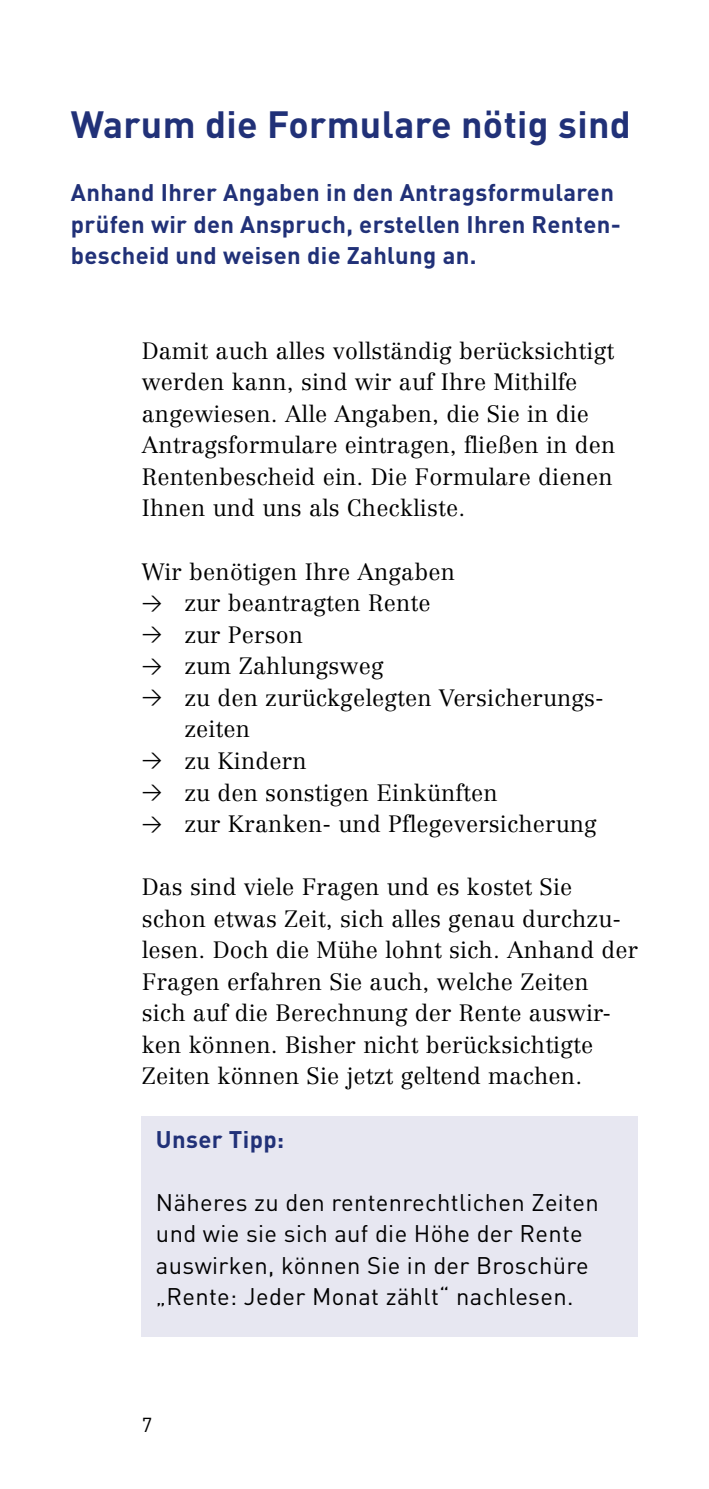
<style>
.page{position:relative;width:709px;height:1489px;background:#fff}
.page>*{position:absolute;margin:0;border:0;box-sizing:border-box;transform-origin:0 0}
.t1{font:700 37.5px "DIN";letter-spacing:.01em;color:#213178}
.t2{font:23.75px/31.5px "DIN";letter-spacing:.015em;color:#000}
.t3{font:700 23.75px/31.5px "DIN";letter-spacing:.015em;color:#213178}
.t4{font:300 23.25px/31.5px "Centennial";letter-spacing:.01em;color:#000}
.t5{font:20px "DIN";color:#000}
.s1{font-family:"DIN Regular Alternate";font-weight:400;font-size:20px}
</style>
<div class="page">
<div style="left:142px;top:1116px;width:496px;height:220px;background:#e7e7f1"></div>
<h1 class="t1" style="left:71px;top:100px;width:561px">Warum die Formulare nötig sind</h1>
<p class="t3" style="left:71px;top:176px;width:551px">Anhand Ihrer Angaben in den Antragsformularen prüfen wir den Anspruch, erstellen Ihren Renten&shy;bescheid und weisen die Zahlung an.</p>
<p class="t4" style="left:142px;top:335px;width:475px">Damit auch alles vollständig berücksichtigt werden kann, sind wir auf Ihre Mithilfe angewiesen. Alle Angaben, die Sie in die Antragsformulare eintragen, fließen in den Rentenbescheid ein. Die Formulare dienen Ihnen und uns als Checkliste.</p>
<p class="t4" style="left:142px;top:555px;width:315px">Wir benötigen Ihre Angaben</p>
<p class="t4" style="left:142px;top:587px;width:290px"><span class="s1">&gt;</span> zur beantragten Rente</p>
<p class="t4" style="left:142px;top:618px;width:163px"><span class="s1">&gt;</span> zur Person</p>
<p class="t4" style="left:142px;top:650px;width:243px"><span class="s1">&gt;</span> zum Zahlungsweg</p>
<p class="t4" style="left:142px;top:681px;width:461px"><span class="s1">&gt;</span> zu den zurückgelegten Versicherungs-</p>
<p class="t4" style="left:184px;top:713px;width:67px">zeiten</p>
<p class="t4" style="left:142px;top:745px;width:166px"><span class="s1">&gt;</span> zu Kindern</p>
<p class="t4" style="left:142px;top:776px;width:357px"><span class="s1">&gt;</span> zu den sonstigen Einkünften</p>
<p class="t4" style="left:142px;top:808px;width:456px"><span class="s1">&gt;</span> zur Kranken- und Pflegeversicherung</p>
<p class="t4" style="left:142px;top:871px;width:498px">Das sind viele Fragen und es kostet Sie schon etwas Zeit, sich alles genau durchzu&shy;lesen. Doch die Mühe lohnt sich. Anhand der Fragen erfahren Sie auch, welche Zeiten sich auf die Berechnung der Rente auswir&shy;ken können. Bisher nicht berücksichtigte Zeiten können Sie jetzt geltend machen.</p>
<p class="t3" style="left:156px;top:1122px;width:130px">Unser Tipp:</p>
<p class="t2" style="left:156px;top:1185px;width:444px">Näheres zu den rentenrechtlichen Zeiten und wie sie sich auf die Höhe der Rente auswirken, können Sie in der Broschüre „Rente: Jeder Monat zählt“ nachlesen.</p>
<p class="t5" style="left:142px;top:1411px;width:12px">7</p>
</div>
